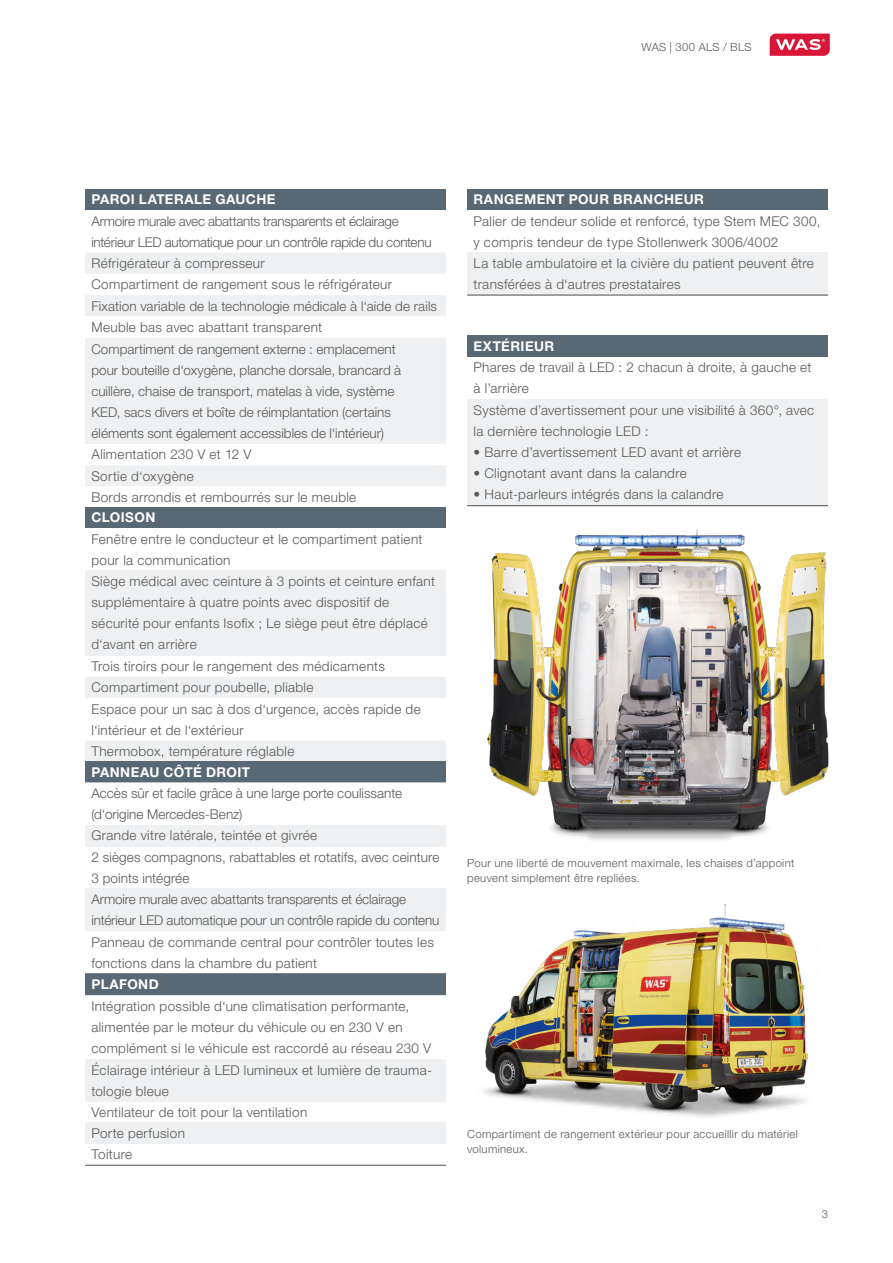
<style>
.page{position:relative;width:893px;height:1263px;background:#fff}
.page>*{position:absolute;margin:0;border:0;box-sizing:border-box;transform-origin:0 0}
.t1{font:300 13.5px/21.1px "Helvetica Neue LT Pro";letter-spacing:.02em;color:#575756}
.t2{font:700 13.5px "Helvetica Neue LT Pro";letter-spacing:.03em;color:#fff}
.t3{font:300 11.25px/15px "Helvetica Neue LT Pro";letter-spacing:.03em;color:#575756}
</style>
<div class="page">
<svg style="left:770px;top:34px;width:60px;height:22px"></svg>
<div style="left:85px;top:189px;width:361px;height:21px;background:#596875"></div>
<div style="left:85px;top:253px;width:361px;height:21px;background:#eff0f2"></div>
<svg style="left:85px;top:295px;width:361px;height:191px;fill:#eff0f2"></svg>
<div style="left:467px;top:189px;width:361px;height:21px;background:#596875"></div>
<div style="left:467px;top:253px;width:361px;height:42px;background:#eff0f2"></div>
<hr style="left:467px;top:295px;width:361px;height:1px;background:#575756">
<div style="left:467px;top:336px;width:361px;height:21px;background:#596875"></div>
<div style="left:467px;top:399px;width:361px;height:107px;background:#eff0f2"></div>
<hr style="left:467px;top:505px;width:361px;height:1px;background:#575756">
<div style="left:85px;top:507px;width:361px;height:21px;background:#596875"></div>
<div style="left:85px;top:570px;width:361px;height:86px;background:#eff0f2"></div>
<svg style="left:85px;top:677px;width:361px;height:84px"></svg>
<div style="left:85px;top:761px;width:361px;height:21px;background:#596875"></div>
<svg style="left:85px;top:782px;width:361px;height:107px"></svg>
<div style="left:85px;top:825px;width:361px;height:21px;background:#eff0f2"></div>
<div style="left:85px;top:889px;width:361px;height:42px;background:#eff0f2"></div>
<hr style="left:85px;top:973px;width:361px;height:1px;background:#575756">
<div style="left:85px;top:974px;width:361px;height:21px;background:#596875"></div>
<svg style="left:85px;top:995px;width:361px;height:170px"></svg>
<div style="left:85px;top:1059px;width:361px;height:42px;background:#eff0f2"></div>
<div style="left:85px;top:1123px;width:361px;height:21px;background:#eff0f2"></div>
<hr style="left:85px;top:1165px;width:361px;height:1px;background:#575756">
<img style="left:487px;top:529px;width:342px;height:311px">
<img style="left:483px;top:903px;width:325px;height:215px">
<p class="t3" style="left:642px;top:39px;width:111px">WAS | 300 ALS / BLS</p>
<p class="t2" style="left:91px;top:191px;width:186px">PAROI LATERALE GAUCHE</p>
<p class="t1" style="left:91px;top:210px;width:347px">Armoire murale avec abattants transparents et éclairage intérieur LED automatique pour un contrôle rapide du contenu Réfrigérateur à compresseur<br>Compartiment de rangement sous le réfrigérateur Fixation variable de la technologie médicale à l‘aide de rails Meuble bas avec abattant transparent<br>Compartiment de rangement externe : emplacement<br>pour bouteille d‘oxygène, planche dorsale, brancard à cuillère, chaise de transport, matelas à vide, système<br>KED, sacs divers et boîte de réimplantation (certains éléments sont également accessibles de l‘intérieur)<br>Alimentation 230 V et 12 V<br>Sortie d‘oxygène<br>Bords arrondis et rembourrés sur le meuble</p>
<p class="t2" style="left:91px;top:509px;width:65px">CLOISON</p>
<p class="t1" style="left:91px;top:528px;width:345px">Fenêtre entre le conducteur et le compartiment patient pour la communication<br>Siège médical avec ceinture à 3 points et ceinture enfant supplémentaire à quatre points avec dispositif de sécurité pour enfants Isofix ; Le siège peut être déplacé d‘avant en arrière<br>Trois tiroirs pour le rangement des médicaments Compartiment pour poubelle, pliable<br>Espace pour un sac à dos d‘urgence, accès rapide de l‘intérieur et de l‘extérieur<br>Thermobox, température réglable</p>
<p class="t2" style="left:91px;top:763px;width:160px">PANNEAU CÔTÉ DROIT</p>
<p class="t1" style="left:91px;top:782px;width:350px">Accès sûr et facile grâce à une large porte coulissante (d‘origine Mercedes-Benz)<br>Grande vitre latérale, teintée et givrée<br>2 sièges compagnons, rabattables et rotatifs, avec ceinture 3 points intégrée<br>Armoire murale avec abattants transparents et éclairage intérieur LED automatique pour un contrôle rapide du contenu Panneau de commande central pour contrôler toutes les fonctions dans la chambre du patient</p>
<p class="t2" style="left:91px;top:976px;width:69px">PLAFOND</p>
<p class="t1" style="left:91px;top:995px;width:342px">Intégration possible d‘une climatisation performante, alimentée par le moteur du véhicule ou en 230 V en complément si le véhicule est raccordé au réseau 230 V Éclairage intérieur à LED lumineux et lumière de trauma&shy;tologie bleue<br>Ventilateur de toit pour la ventilation<br>Porte perfusion<br>Toiture</p>
<p class="t2" style="left:474px;top:191px;width:232px">RANGEMENT POUR BRANCHEUR</p>
<p class="t1" style="left:474px;top:210px;width:348px">Palier de tendeur solide et renforcé, type Stem MEC 300, y compris tendeur de type Stollenwerk 3006/4002<br>La table ambulatoire et la civière du patient peuvent être transférées à d‘autres prestataires</p>
<p class="t2" style="left:474px;top:338px;width:82px">EXTÉRIEUR</p>
<p class="t1" style="left:474px;top:357px;width:342px">Phares de travail à LED : 2 chacun à droite, à gauche et à l’arrière<br>Système d’avertissement pour une visibilité à 360°, avec la dernière technologie LED :</p>
<p class="t1" style="left:474px;top:441px;width:269px">• Barre d’avertissement LED avant et arrière</p>
<p class="t1" style="left:474px;top:462px;width:215px">• Clignotant avant dans la calandre</p>
<p class="t1" style="left:474px;top:483px;width:251px">• Haut-parleurs intégrés dans la calandre</p>
<p class="t3" style="left:467px;top:855px;width:329px">Pour une liberté de mouvement maximale, les chaises d’appoint peuvent simplement être repliées.</p>
<p class="t3" style="left:467px;top:1126px;width:332px">Compartiment de rangement extérieur pour accueillir du matériel volumineux.</p>
<p class="t3" style="left:822px;top:1206px;width:8px">3</p>
</div>
